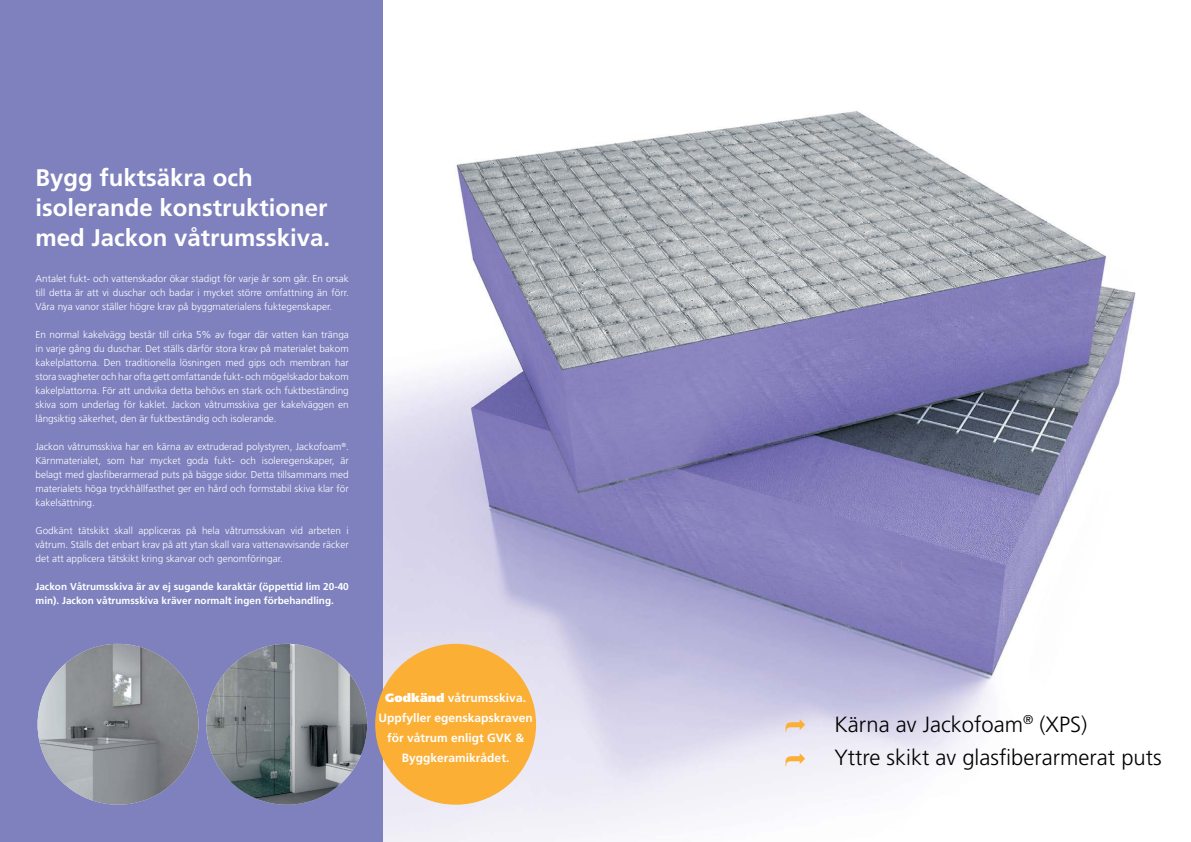
<style>
.page{position:relative;width:1191px;height:842px;background:#fff}
.page>*{position:absolute;margin:0;border:0;box-sizing:border-box;transform-origin:0 0}
.t1{font:700 24px/30px "Frutiger";color:#fff}
.t2{font:300 22px/33.3px "Frutiger";color:#000}
.t3{font:700 12px/20px "Frutiger";color:#fff;text-align:center}
.t4{font:300 10px/14px "Frutiger";color:#fff;text-align:justify}
.t5{font:700 10px/14px "Frutiger";color:#fff}
.s1{font-weight:900}
</style>
<div class="page">
<img style="left:383px;top:110px;width:753px;height:732px">
<div style="left:0;top:0;width:383px;height:842px;background:#7e81be"></div>
<img style="left:38px;top:644px;width:160px;height:161px;border-radius:80px">
<img style="left:206px;top:644px;width:161px;height:161px;border-radius:80px">
<div style="left:375px;top:644px;width:161px;height:161px;background:#fbaf34;border-radius:50%"></div>
<svg style="left:785px;top:719px;width:20px;height:13px"></svg>
<svg style="left:785px;top:752px;width:20px;height:13px"></svg>
<h1 class="t1" style="left:35px;top:162px;width:296px">Bygg fuktsäkra och isolerande konstruktioner med Jackon våtrumsskiva.</h1>
<p class="t4" style="left:35px;top:272px;width:315px">Antalet fukt- och vattenskador ökar stadigt för varje år som går. En orsak till detta är att vi duschar och badar i mycket större omfattning än förr.<br>Våra nya vanor ställer högre krav på byggmaterialens fuktegenskaper.</p>
<p class="t4" style="left:35px;top:328px;width:315px">En normal kakelvägg består till cirka 5% av fogar där vatten kan tränga in varje gång du duschar. Det ställs därför stora krav på materialet bakom kakelplattorna. Den traditionella lösningen med gips och membran har stora svagheter och har ofta gett omfattande fukt- och mögelskador bakom kakelplattorna. För att undvika detta behövs en stark och fuktbeständing skiva som underlag för kaklet. Jackon våtrumsskiva ger kakelväggen en långsiktig säkerhet, den är fuktbeständig och isolerande.</p>
<p class="t4" style="left:35px;top:440px;width:315px">Jackon våtrumsskiva har en kärna av extruderad polystyren, Jackofoam<sup>®</sup>.<br>Kärnmaterialet, som har mycket goda fukt- och isoleregenskaper, är belagt med glasfiberarmerad puts på bägge sidor. Detta tillsammans med materialets höga tryckhållfasthet ger en hård och formstabil skiva klar för kakelsättning.</p>
<p class="t4" style="left:35px;top:524px;width:315px">Godkänt tätskikt skall appliceras på hela våtrumsskivan vid arbeten i våtrum. Ställs det enbart krav på att ytan skall vara vattenavvisande räcker det att applicera tätskikt kring skarvar och genomföringar.</p>
<p class="t5" style="left:35px;top:579px;width:315px">Jackon Våtrumsskiva är av ej sugande karaktär (öppettid lim 20-40 min). Jackon våtrumsskiva kräver normalt ingen förbehandling.</p>
<p class="t3" style="left:378px;top:688px;width:156px"><span class="s1">Godkänd</span> våtrumsskiva.<br>Uppfyller egenskapskraven för våtrum enligt GVK &amp;<br>Byggkeramikrådet.</p>
<h2 class="t2" style="left:834px;top:707px;width:329px">Kärna av Jackofoam<sup>®</sup> (XPS)<br>Yttre skikt av glasfiberarmerat puts</h2>
</div>
